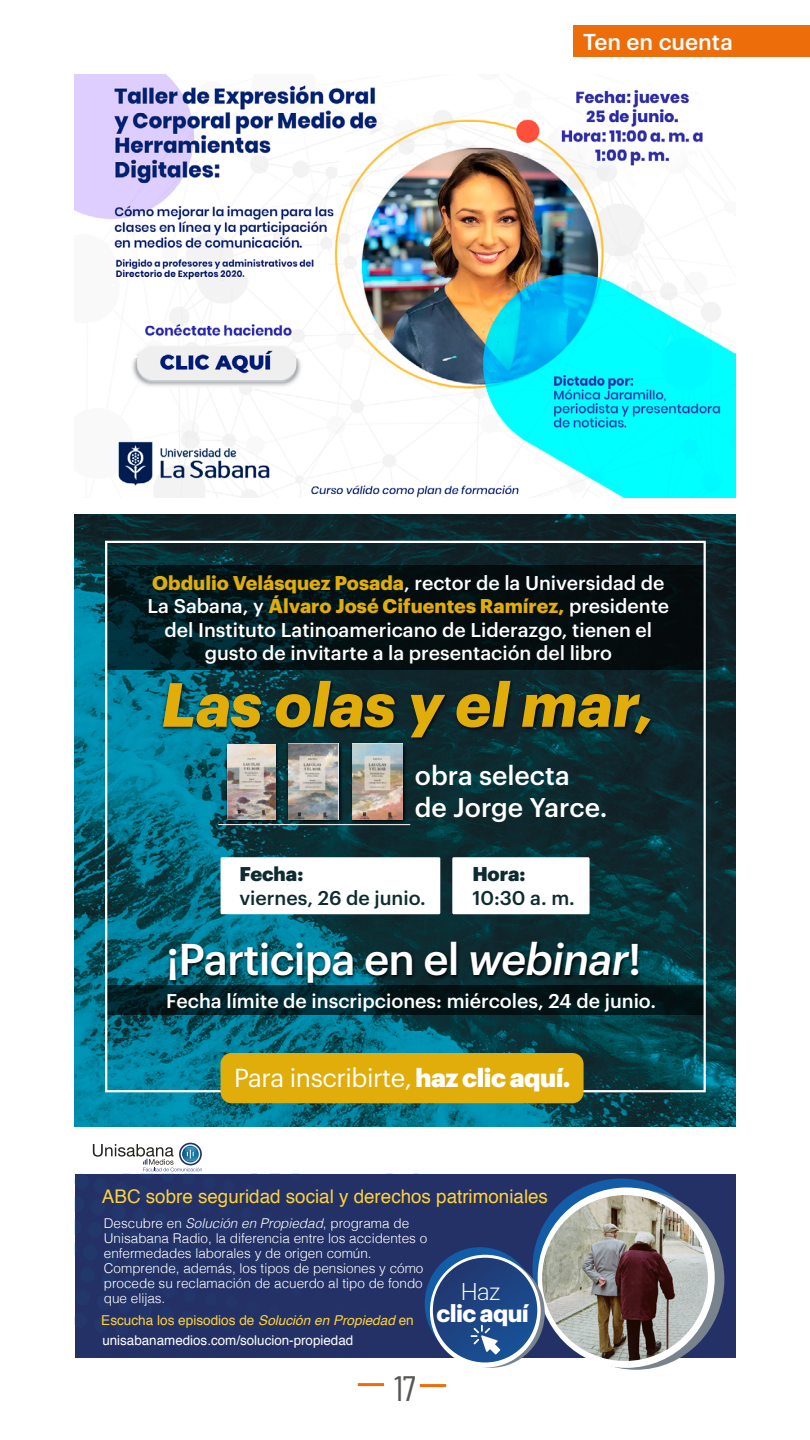
<style>
.page{position:relative;width:810px;height:1440px;background:#fff}
.page>*{position:absolute;margin:0;border:0;box-sizing:border-box;transform-origin:0 0}
.t1{font:italic 700 60.97px "Graphik";color:#e0ad0a}
.t2{font:500 43.5px "Graphik";letter-spacing:-.02em;color:#fff}
.t3{font:35.25px "Barlow Condensed";color:#575756}
.t4{font:500 26.47px/31.7px "Graphik";color:#fff}
.t5{font:25.5px "Graphik";letter-spacing:-.02em;color:#fff}
.t6{font:700 23.77px "Graphik";letter-spacing:-.025em;color:#fff}
.t7{font:300 23.77px "Graphik";color:#fff}
.t8{font:500 22.5px "Graphik";color:#fff}
.t9{font:500 19.5px/23.4px "Graphik";color:#fff;text-align:center}
.t10{font:500 19.5px "Graphik";color:#0d2b30}
.t11{font:900 19.5px "Graphik";color:#0d2b30}
.t12{font:18.83px "Helvetica";color:#ffd33a}
.t13{font:13.58px "Helvetica";color:#ffd33a}
.t14{font:300 13.5px/15px "Helvetica";color:#fff}
.t15{font:13.42px "Helvetica";color:#fff}
.s1{font-weight:700;color:#e0ad0a}
.s2{font-style:italic}
.s3{font-weight:900}
</style>
<div class="page">
<div style="left:75px;top:1174px;width:661px;height:183px;background:#243166"></div>
<div style="left:532px;top:1179px;width:177px;height:180px;background:#135ca7;border-radius:50%"></div>
<div style="left:547px;top:1189px;width:177px;height:181px;background:#78838d;border-radius:50%"></div>
<div style="left:538px;top:1187px;width:177px;height:181px;background:#fff;border-radius:50%"></div>
<img style="left:542px;top:1195px;width:166px;height:166px;border-radius:83px">
<svg style="left:80px;top:1143px;width:358px;height:192px"></svg>
<div style="left:425px;top:1247px;width:110px;height:113px;background:#135ca7;border-radius:50%"></div>
<svg style="left:437px;top:1258px;width:108px;height:110px"></svg>
<svg style="left:430px;top:1255px;width:111px;height:113px"></svg>
<div style="left:433px;top:1258px;width:104px;height:104px;background:linear-gradient(to bottom,#213a74,#184f93);border-radius:52px"></div>
<svg style="left:471px;top:1325px;width:29px;height:30px"></svg>
<hr style="left:358px;top:1383px;width:26px;height:3px;background:#ed6d0a">
<hr style="left:420px;top:1384px;width:26px;height:3px;background:#ed6d0a">
<div style="left:573px;top:26px;width:237px;height:31px;background:#ed6d0a"></div>
<img style="left:74px;top:514px;width:662px;height:612px">
<img style="left:146px;top:671px;width:514px;height:76px">
<svg style="left:108px;top:566px;width:595px;height:104px;background:#031216"></svg>
<svg style="left:108px;top:986px;width:595px;height:29px;background:#011b20"></svg>
<img style="left:224px;top:742px;width:57px;height:84px">
<img style="left:227px;top:745px;width:48px;height:75px">
<img style="left:284px;top:741px;width:60px;height:85px">
<img style="left:288px;top:744px;width:50px;height:76px">
<img style="left:349px;top:741px;width:60px;height:85px">
<img style="left:353px;top:744px;width:50px;height:76px">
<hr style="left:218px;top:824px;width:192px;height:1px;background:#fff">
<div style="left:221px;top:857px;width:219px;height:57px;background:#fff"></div>
<div style="left:452px;top:857px;width:138px;height:57px;background:#fff"></div>
<img style="left:162px;top:934px;width:494px;height:58px">
<div style="left:221px;top:1053px;width:363px;height:50px;background:#e0ad0a;border-radius:11px"></div>
<img style="left:75px;top:74px;width:660px;height:423px">
<p class="t8" style="left:583px;top:24px;width:151px">Ten en cuenta</p>
<p class="t9" style="left:148px;top:569px;width:523px"><span class="s1">Obdulio Velásquez Posada</span>, rector de la Universidad de La Sabana, y <span class="s1">Álvaro José Cifuentes Ramírez,</span> presidente del Instituto Latinoamericano de Liderazgo, tienen el gusto de invitarte a la presentación del libro</p>
<h1 class="t1" style="left:161px;top:657px;width:495px">Las olas y el mar,</h1>
<h3 class="t4" style="left:415px;top:758px;width:194px">obra selecta de Jorge Yarce.</h3>
<p class="t11" style="left:239px;top:859px;width:65px">Fecha:</p>
<p class="t10" style="left:239px;top:883px;width:188px">viernes, 26 de junio.</p>
<p class="t11" style="left:472px;top:859px;width:55px">Hora:</p>
<p class="t10" style="left:472px;top:883px;width:104px">10:30 a. m.</p>
<h2 class="t2" style="left:166px;top:926px;width:477px">¡Participa en el <span class="s2">webinar</span>!</h2>
<p class="t9" style="left:166px;top:987px;width:491px">Fecha límite de inscripciones: miércoles, 24 de junio.</p>
<h3 class="t5" style="left:234px;top:1059px;width:338px">Para inscribirte, <span class="s3">haz clic aquí.</span></h3>
<p class="t12" style="left:102px;top:1182px;width:448px">ABC sobre seguridad social y derechos patrimoniales</p>
<p class="t14" style="left:104px;top:1215px;width:325px">Descubre en <span class="s2">Solución en Propiedad</span>, programa de Unisabana Radio, la diferencia entre los accidentes o enfermedades laborales y de origen común.<br>Comprende, además, los tipos de pensiones y cómo procede su reclamación de acuerdo al tipo de fondo que elijas.</p>
<p class="t13" style="left:101px;top:1310px;width:314px">Escucha los episodios de <span class="s2">Solución en Propiedad</span> en</p>
<p class="t15" style="left:102px;top:1330px;width:252px">unisabanamedios.com/solucion-propiedad</p>
<p class="t7" style="left:461px;top:1274px;width:41px">Haz</p>
<p class="t6" style="left:436px;top:1295px;width:94px">clic aquí</p>
<h3 class="t3" style="left:394px;top:1366px;width:23px">17</h3>
</div>
